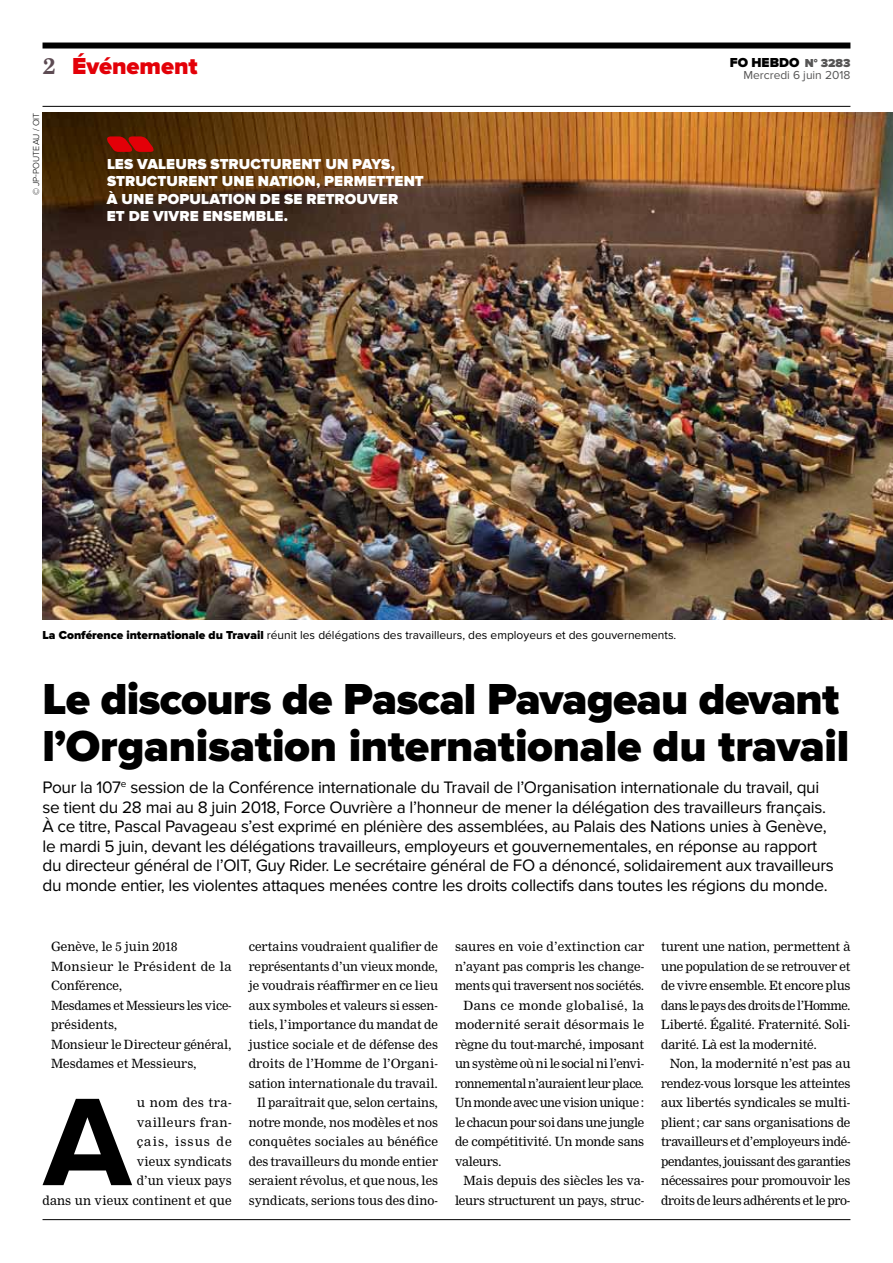
<style>
.page{position:relative;width:893px;height:1263px;background:#fff}
.page>*{position:absolute;margin:0;border:0;box-sizing:border-box;transform-origin:0 0}
.t1{font:700 129.45px "Proxima Nova";color:#000}
.t2{font:900 45px/47.2px "Proxima Nova";letter-spacing:-.01em;color:#000}
.t3{font:900 24px "Proxima Nova";color:#e30008}
.t4{font:17.25px/19.5px "Proxima Nova";letter-spacing:-.02em;color:#000}
.t5{font:900 15px/17.2px "Proxima Nova";letter-spacing:.015em;color:#fff}
.t6{font:900 13.5px "Proxima Nova";color:#000}
.t7{font:12.45px/19.5px "Nimrod";letter-spacing:-.005em;color:#000;text-align:right}
.t8{font:12.45px "Nimrod";letter-spacing:-.03em;color:#000}
.t9{font:12.45px "Nimrod";letter-spacing:-.035em;color:#000}
.t10{font:12.45px "Nimrod";letter-spacing:.025em;color:#000}
.t11{font:12px "Proxima Nova";color:#000}
.t12{font:12px "Proxima Nova";color:#565555}
.t13{font:300 9px "Proxima Nova";color:#000}
.s1{font-family:"Nimrod";font-weight:700;font-size:22.5px;color:#5d4b53}
.s2{font-size:12px;color:#565555}
.s3{font-weight:900}
</style>
<div class="page">
<hr style="left:43px;top:1219px;width:807px;height:1px;background:#000">
<div style="left:43px;top:43px;width:807px;height:6px;background:#000"></div>
<hr style="left:43px;top:106px;width:807px;height:1px;background:#000">
<img style="left:43px;top:112px;width:850px;height:508px">
<svg style="left:104px;top:136px;width:52px;height:16px"></svg>
<h3 class="t3" style="left:43px;top:52px;width:157px"><span class="s1">2</span> ÉVÉNEMENT</h3>
<p class="t6" style="left:730px;top:55px;width:122px">FO HEBDO <span class="s2">N° 3283</span></p>
<p class="t12" style="left:743px;top:68px;width:109px">Mercredi 6 juin 2018</p>
<p class="t13" style="left:31px;top:195px;width:83px;rotate:-90deg">© JP-POUTEAU / OIT</p>
<p class="t5" style="left:107px;top:156px;width:315px">LES VALEURS STRUCTURENT UN PAYS,<br>STRUCTURENT UNE NATION, PERMETTENT<br>À UNE POP</p>
<p class="t5" style="left:189px;top:190px;width:148px">ULATION DE SE RETRO</p>
<p class="t5" style="left:356px;top:190px;width:39px">UVER</p>
<p class="t5" style="left:107px;top:208px;width:183px">ET DE VIVRE ENSEMBLE.</p>
<p class="t11" style="left:43px;top:628px;width:635px"><span class="s3">LA CONFÉRENCE INTERNATIONALE DU TRAVAIL</span> réunit les délégations des travailleurs, des employeurs et des gouvernements.</p>
<h2 class="t2" style="left:43px;top:676px;width:808px">LE DISCOURS DE PASCAL PAVAGEAU DEVANT<br>L’ORGANISATION INTERNATIONALE DU TRAVAIL</h2>
<p class="t4" style="left:43px;top:778px;width:793px">Pour la 107<sup>e</sup> session de la Conférence internationale du Travail de l’Organisation internationale du travail, qui se tient du 28 mai au 8 juin 2018, Force Ouvrière a l’honneur de mener la délégation des travailleurs français.<br>À ce titre, Pascal Pavageau s’est exprimé en plénière des assemblées, au Palais des Nations unies à Genève, le mardi 5 juin, devant les délégations travailleurs, employeurs et gouvernementales, en réponse au rapport du directeur général de l’OIT, Guy Rider. Le secrétaire général de FO a dénoncé, solidairement aux travailleurs du monde entier, les violentes attaques menées contre les droits collectifs dans toutes les régions du monde.</p>
<p class="t7" style="left:51px;top:937px;width:182px;text-align:left">Genève, le 5 juin 2018<br>Monsieur le Président de la<br>Conférence,<br>Mesdames et Messieurs les vice&shy;présidents,<br>Monsieur le Directeur général,<br>Mesdames et Messieurs,</p>
<h1 class="t1" style="left:43px;top:1067px;width:90px">A</h1>
<p class="t7" style="left:43px;top:1093px;width:191px">u nom des tra-<br>vailleurs fran-<br>çais, issus de<br>vieux syndicats<br>d’un vieux pays<br>dans un vieux continent et que</p>
<p class="t7" style="left:249px;top:937px;width:191px">certains voudraient qualifier de représentants d’un vieux monde, je voudrais réaffirmer en ce lieu aux symboles et valeurs si essen&shy;tiels, l’importance du mandat de justice sociale et de défense des droits de l’Homme de l’Organi&shy;sation internationale du travail.<br>Il paraîtrait que, selon certains, notre monde, nos modèles et nos conquêtes sociales au bénéfice des travailleurs du monde entier seraient révolus, et que nous, les syndicats, serions tous des dino-</p>
<p class="t7" style="left:455px;top:937px;width:191px">saures en voie d’extinction car</p>
<p class="t7" style="left:455px;top:956px;width:191px">n’ayant pas compris les change-</p>
<p class="t7" style="left:455px;top:976px;width:191px">ments qui traversent nos sociétés.</p>
<p class="t10" style="left:463px;top:998px;width:182px">Dans ce monde globalisé, la</p>
<p class="t7" style="left:455px;top:1015px;width:191px">modernité serait désormais le</p>
<p class="t7" style="left:455px;top:1034px;width:191px">règne du tout-marché, imposant</p>
<p class="t8" style="left:455px;top:1056px;width:191px">un système où ni le social ni l’envi-</p>
<p class="t9" style="left:455px;top:1076px;width:191px">ronnemental n’auraient leur place.</p>
<p class="t8" style="left:455px;top:1095px;width:191px">Un monde avec une vision unique :</p>
<p class="t8" style="left:455px;top:1115px;width:191px">le chacun pour soi dans une jungle</p>
<p class="t7" style="left:455px;top:1132px;width:191px">de compétitivité. Un monde sans</p>
<p class="t7" style="left:455px;top:1151px;width:48px">valeurs.</p>
<p class="t7" style="left:463px;top:1171px;width:182px">Mais depuis des siècles les va-</p>
<p class="t7" style="left:455px;top:1190px;width:191px">leurs structurent un pays, struc-</p>
<p class="t7" style="left:661px;top:937px;width:191px;text-align:justify">turent une nation, permettent à une population de se retrouver et de vivre ensemble. Et encore plus dans le pays des droits de l’Homme.<br>Liberté. Égalité. Fraternité. Soli&shy;darité. Là est la modernité.</p>
<p class="t7" style="left:661px;top:1054px;width:191px;text-align:justify;text-indent:9px">Non, la modernité n’est pas au rendez-vous lorsque les atteintes aux libertés syndicales se multi&shy;plient; car sans organisations de travailleurs et d’employeurs indé&shy;pendantes, jouissant des garanties nécessaires pour promouvoir les droits de leurs adhérents et le pro-</p>
</div>
